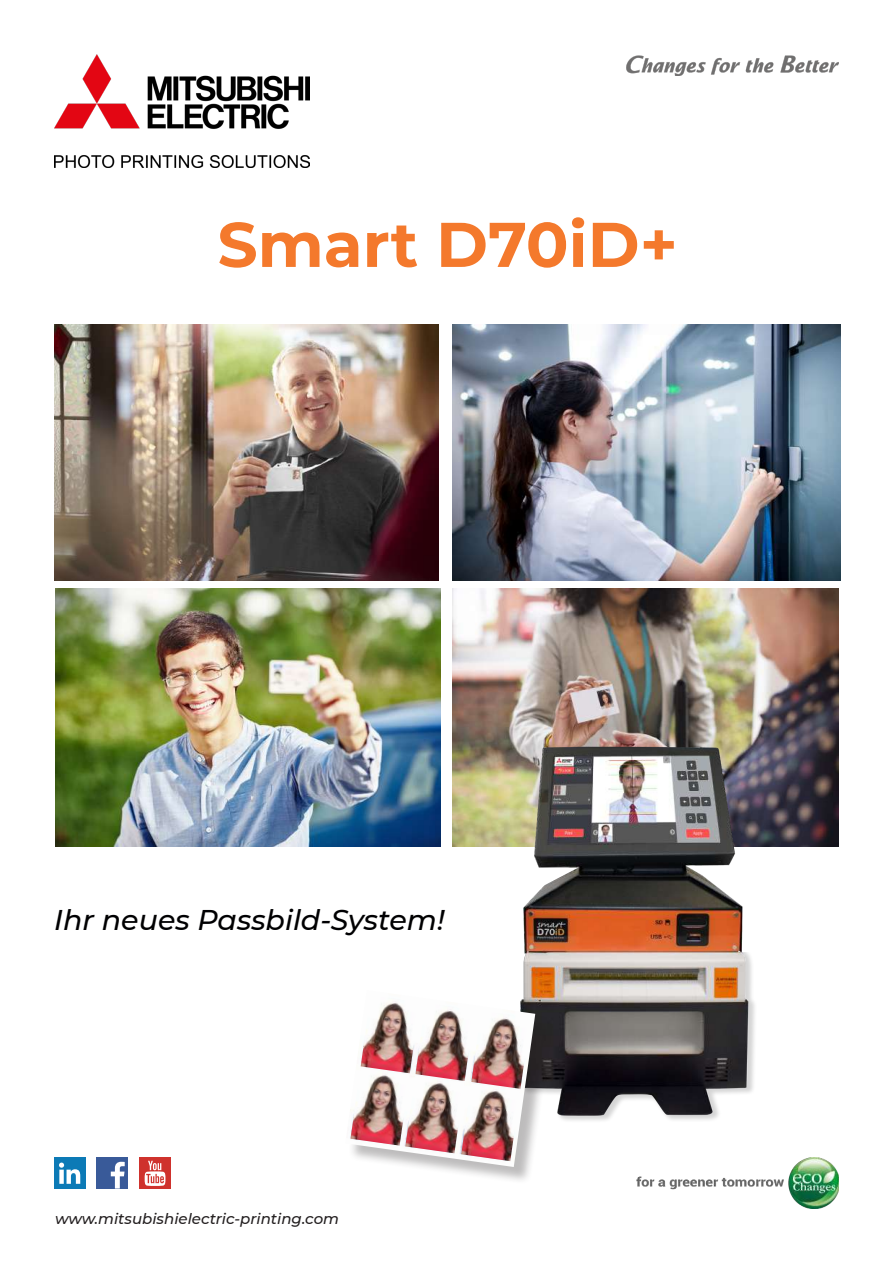
<style>
.page{position:relative;width:893px;height:1263px;background:#fff}
.page>*{position:absolute;margin:0;border:0;box-sizing:border-box;transform-origin:0 0}
.t1{font:700 63px "Montserrat";color:#f4792c}
.t2{font:italic 500 28.5px "Montserrat";color:#000002}
.t3{font:italic 500 15px "Montserrat";color:#231f20}
</style>
<div class="page">
<img style="left:626px;top:55px;width:213px;height:20px">
<img style="left:637px;top:1157px;width:202px;height:52px">
<img style="left:54px;top:54px;width:255px;height:114px">
<img style="left:54px;top:324px;width:384px;height:256px">
<img style="left:453px;top:324px;width:387px;height:256px">
<img style="left:55px;top:589px;width:386px;height:257px">
<img style="left:453px;top:589px;width:386px;height:257px">
<img style="left:509px;top:725px;width:249px;height:396px">
<div style="left:348px;top:993px;width:205px;height:192px;background:#231f20;opacity:.3"></div>
<img style="left:348px;top:990px;width:187px;height:177px">
<img style="left:361px;top:995px;width:59px;height:78px">
<img style="left:351px;top:1068px;width:59px;height:77px">
<img style="left:415px;top:1003px;width:59px;height:78px">
<img style="left:405px;top:1076px;width:59px;height:77px">
<img style="left:471px;top:1011px;width:59px;height:78px">
<img style="left:461px;top:1083px;width:59px;height:78px">
<div style="left:97px;top:1158px;width:31px;height:31px;background:#395a99"></div>
<svg style="left:111px;top:1162px;width:14px;height:26px"></svg>
<div style="left:54px;top:1157px;width:31px;height:32px;background:#0c7ab6"></div>
<svg style="left:59px;top:1162px;width:21px;height:22px"></svg>
<div style="left:139px;top:1158px;width:32px;height:31px;background:#cf322d"></div>
<svg style="left:145px;top:1161px;width:20px;height:25px"></svg>
<h1 class="t1" style="left:217px;top:199px;width:462px">Smart D70iD+</h1>
<h2 class="t2" style="left:54px;top:900px;width:392px">Ihr neues Passbild-System!</h2>
<p class="t3" style="left:55px;top:1208px;width:285px">www.mitsubishielectric-printing.com</p>
</div>
